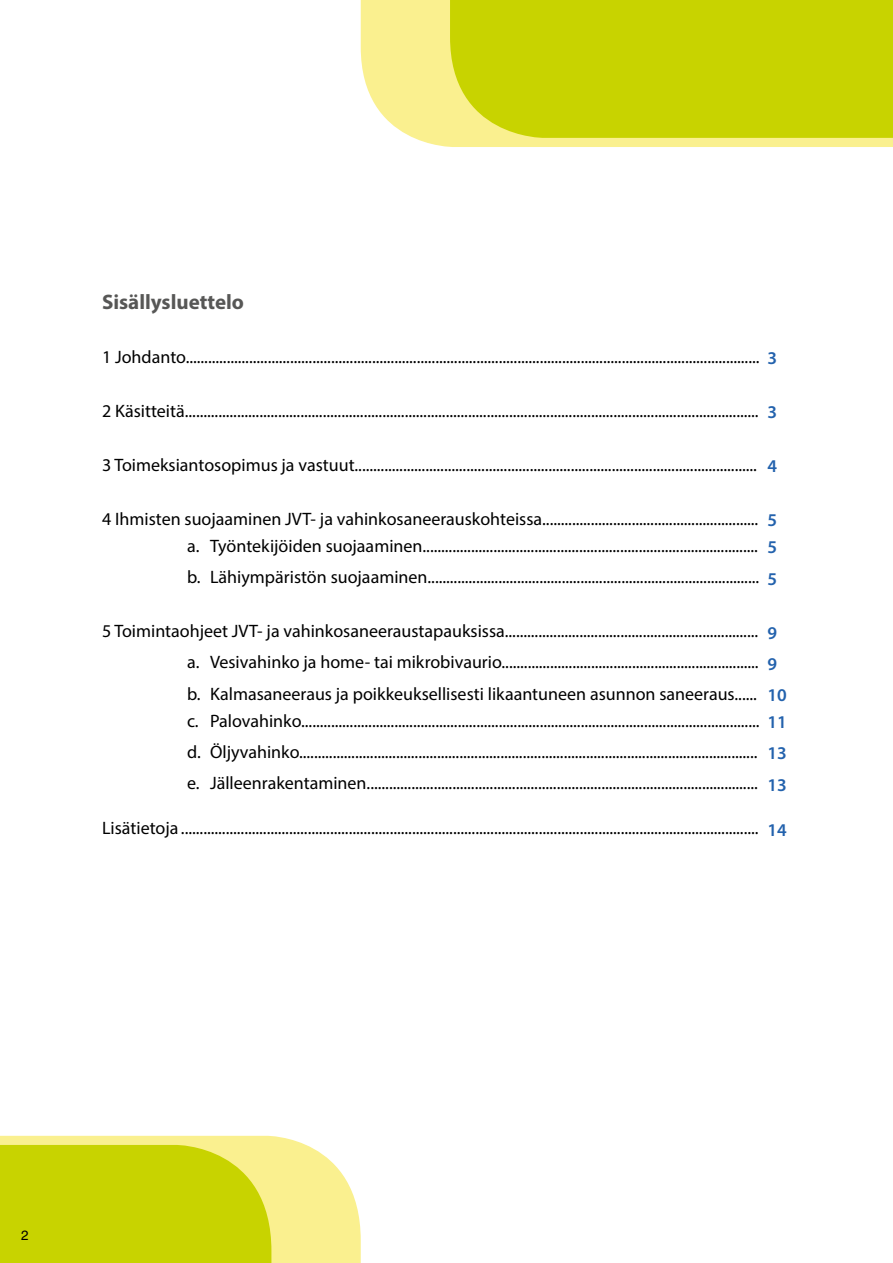
<style>
.page{position:relative;width:893px;height:1263px;background:#fff}
.page>*{position:absolute;margin:0;border:0;box-sizing:border-box;transform-origin:0 0}
.t1{font:700 21px "Myriad Pro";color:#575756}
.t2{font:18px/31.2px "Myriad Pro";color:#000;text-align:right}
.t3{font:600 18px/31.2px "Myriad Pro";color:#2362ad}
.t4{font:13.5px "Helvetica LT Std";color:#000}
.s1{font-weight:600;color:#2362ad}
</style>
<div class="page">
<svg style="left:361px;top:0;width:532px;height:147px;background:#faf19a"></svg>
<svg style="left:0;top:1136px;width:361px;height:127px;background:#faf19d"></svg>
<div style="left:450px;top:0;width:443px;height:138px;background:#c8d300"></div>
<div style="left:0;top:1145px;width:271px;height:118px;background:#c8d300"></div>
<p class="t1" style="left:102px;top:288px;width:143px">Sisällysluettelo</p>
<p class="t2" style="left:102px;top:341px;width:677px">1 Johdanto.......................................................................................................................................................... <span class="s1">3</span></p>
<p class="t2" style="left:102px;top:395px;width:658px">2 Käsitteitä..........................................................................................................................................................</p>
<p class="t3" style="left:767px;top:396px;width:11px">3</p>
<p class="t2" style="left:102px;top:449px;width:656px">3 Toimeksiantosopimus ja vastuut............................................................................................................</p>
<p class="t2" style="left:102px;top:505px;width:658px;line-height:27px">4 I hmisten suojaaminen JVT- ja vahinkosaneerauskohteissa.......................................................... a. Työntekijöiden suojaaminen..........................................................................................</p>
<p class="t2" style="left:187px;top:561px;width:574px">b. Lähiympäristön suojaaminen.........................................................................................</p>
<p class="t2" style="left:187px;top:615px;width:573px;text-align:justify;text-indent:-85px">5 Toimintaohjeet JVT- ja vahinkosaneeraustapauksissa.................................................................... a. Vesivahinko ja home- tai mikrobivaurio..................................................................... b. Kalmasaneeraus ja poikkeuksellisesti likaantuneen asunnon saneeraus......</p>
<p class="t2" style="left:187px;top:705px;width:601px;text-align:left">c. Palovahinko........................................................................................................................... <span class="s1">11 </span>d. Öljyvahinko...........................................................................................................................<br>e. Jälleenrakentaminen.........................................................................................................</p>
<p class="t2" style="left:102px;top:812px;width:658px">Lisätietoja ...........................................................................................................................................................</p>
<p class="t3" style="left:767px;top:450px;width:11px">4</p>
<p class="t3" style="left:767px;top:506px;width:11px;line-height:27px">5<br>5</p>
<p class="t3" style="left:767px;top:562px;width:11px">5</p>
<p class="t3" style="left:767px;top:616px;width:21px">9<br>9<br>10</p>
<p class="t3" style="left:767px;top:737px;width:21px">13<br>13</p>
<p class="t3" style="left:767px;top:813px;width:21px">14</p>
<p class="t4" style="left:21px;top:1227px;width:9px">2</p>
</div>
